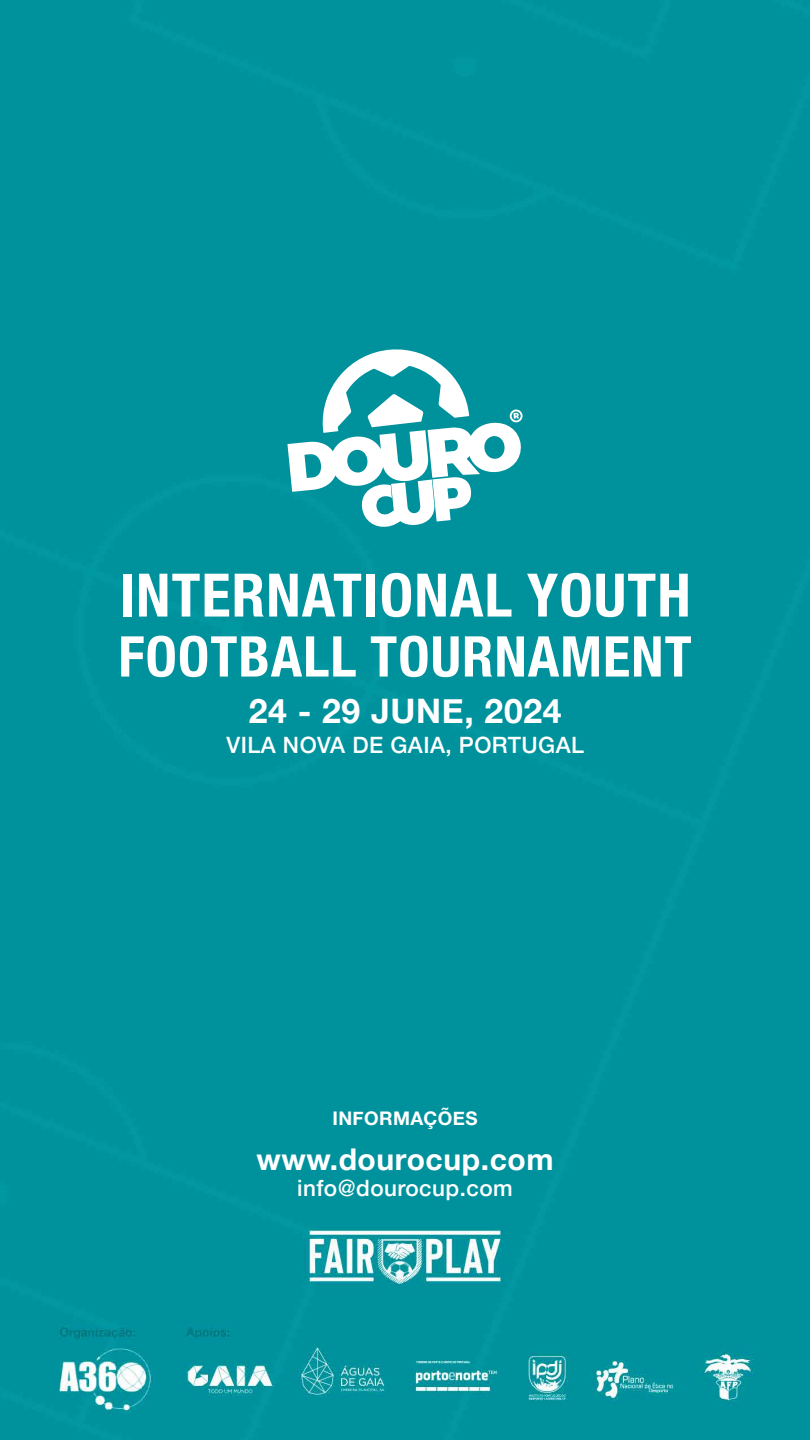
<style>
.page{position:relative;width:810px;height:1440px;background:#00929c}
.page>*{position:absolute;margin:0;border:0;box-sizing:border-box;transform-origin:0 0}
.t1{font:700 condensed 60px "Helvetica Neue";letter-spacing:.02em;color:#fff}
.t2{font:700 condensed 56.25px "Helvetica Neue";letter-spacing:.02em;color:#fff}
.t3{font:700 33.75px "Helvetica Neue";letter-spacing:.02em;color:#fff}
.t4{font:700 30px "Helvetica Neue";letter-spacing:.02em;color:#fff}
.t5{font:500 22.5px "Helvetica Neue";letter-spacing:.02em;color:#fff}
.t6{font:700 18.75px "Helvetica Neue";letter-spacing:.02em;color:#fff}
</style>
<div class="page">
<svg style="left:287px;top:346px;width:236px;height:182px"></svg>
<h1 class="t1" style="left:119px;top:545px;width:573px">INTERNATIONAL YOUTH</h1>
<h2 class="t2" style="left:118px;top:610px;width:575px">FOOTBALL TOURNAMENT</h2>
<h3 class="t3" style="left:249px;top:685px;width:314px">24 - 29 JUNE, 2024</h3>
<p class="t5" style="left:227px;top:727px;width:359px">VILA NOVA DE GAIA, PORTUGAL</p>
<p class="t6" style="left:332px;top:1103px;width:147px">INFORMAÇÕES</p>
<h3 class="t4" style="left:256px;top:1136px;width:299px">www.dourocup.com</h3>
<p class="t5" style="left:297px;top:1170px;width:217px">info@dourocup.com</p>
</div>
